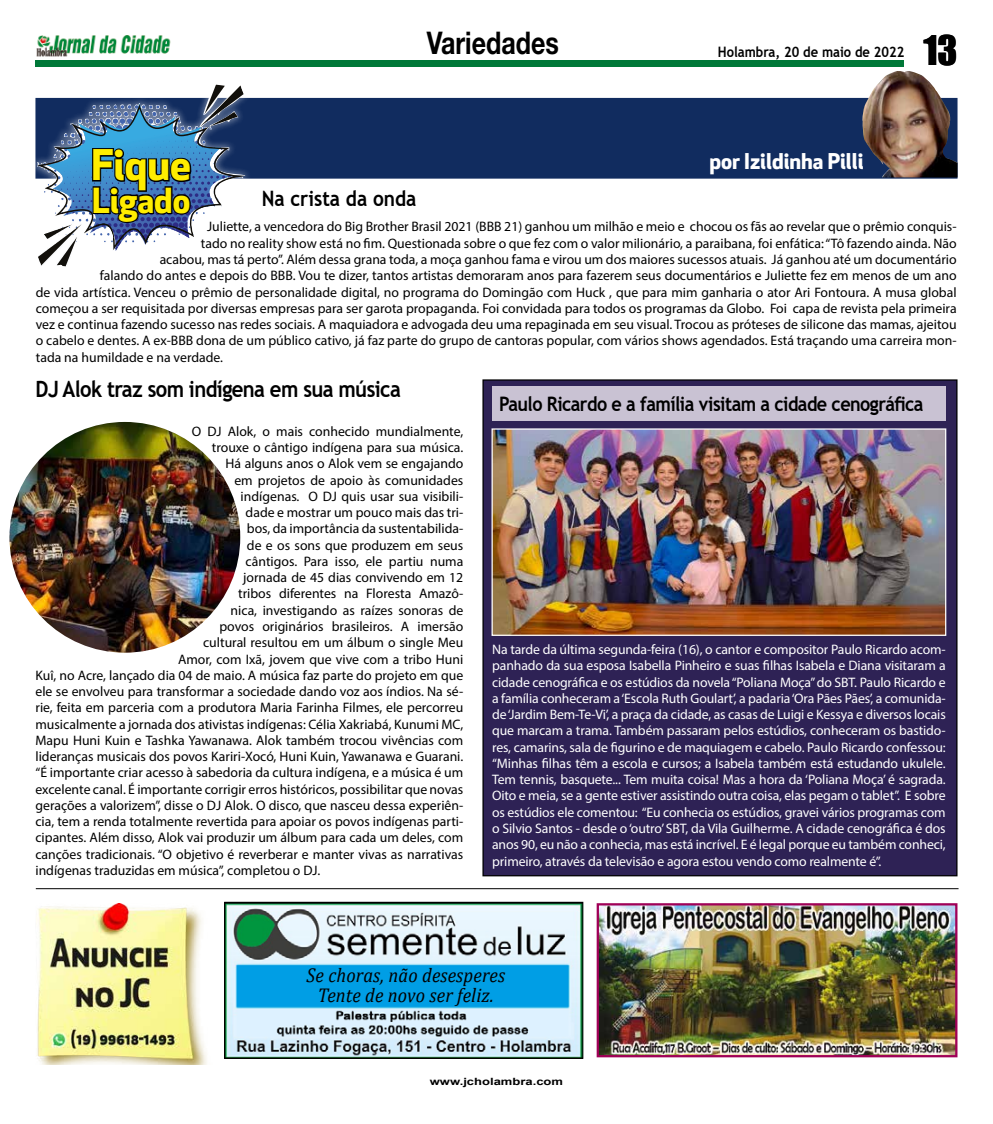
<style>
.page{position:relative;width:993px;height:1124px;background:#fff}
.page>*{position:absolute;margin:0;border:0;box-sizing:border-box;transform-origin:0 0}
.t1{font:700 41.25px "Apex New";color:#ffed00}
.t2{font:37.5px "Impact";color:#000}
.t3{font:700 33.75px "Apex New";color:#ffed00}
.t4{font:700 31.25px "Helvetica Neue";color:#000;scale:.8 1}
.t5{font:700 22.5px "Trebuchet MS";letter-spacing:-.03em;color:#000;scale:.9 1}
.t6{font:700 21.25px "Apex New";color:#fff}
.t7{font:700 21.25px "Trebuchet MS";color:#000;scale:.9 1}
.t8{font:700 20px "Trebuchet MS";letter-spacing:-.03em;color:#000;scale:.9 1}
.t9{font:italic 20px/20px "Cambria";letter-spacing:.01em;color:#000;text-align:center;scale:.92 1}
.t10{font:700 14.38px "Trebuchet MS";color:#000;scale:.9 1}
.t11{font:13.75px "Myriad Pro";color:#000}
.t12{font:13.75px/16.2px "Myriad Pro";letter-spacing:-.01em;color:#fff;text-align:justify}
.t13{font:700 10px "Arial";color:#000;scale:1.3 1}
</style>
<div class="page">
<div style="left:35px;top:60px;width:869px;height:7px;background:#007838"></div>
<img style="left:36px;top:35px;width:135px;height:22px">
<div style="left:35px;top:98px;width:922px;height:81px;background:#112c5f;border:2px solid #112c5f"></div>
<div style="left:29px;top:76px;width:223px;height:199px;background:#fff"></div>
<svg style="left:37px;top:84px;width:207px;height:167px"></svg>
<img style="left:861px;top:71px;width:96px;height:106px">
<div style="left:483px;top:380px;width:473px;height:495px;background:#2e2255"></div>
<div style="left:492px;top:386px;width:453px;height:35px;background:#c9c2d3"></div>
<img style="left:599px;top:906px;width:355px;height:148px">
<div style="left:596px;top:903px;width:361px;height:154px;border:2px solid #a00057"></div>
<hr style="left:36px;top:888px;width:922px;height:1px;background:#000">
<img style="left:36px;top:903px;width:171px;height:161px">
<img style="left:226px;top:903px;width:355px;height:153px">
<div style="left:224px;top:901px;width:359px;height:157px;border:1px solid #000"></div>
<img style="left:493px;top:430px;width:451px;height:203px">
<div style="left:491px;top:428px;width:455px;height:207px;border:1px solid #fff"></div>
<img style="left:9px;top:422px;width:231px;height:230px;border-radius:115px">
<h3 class="t4" style="left:426px;top:24px;width:166px">Variedades</h3>
<p class="t10" style="left:717px;top:43px;width:209px">Holambra, 20 de maio de 2022</p>
<h2 class="t2" style="left:923px;top:21px;width:36px">13</h2>
<h1 class="t1" style="left:91px;top:141px;width:101px">Fique</h1>
<h3 class="t3" style="left:92px;top:180px;width:99px">Ligado</h3>
<h3 class="t7" style="left:262px;top:185px;width:173px">Na crista da onda</h3>
<h3 class="t6" style="left:709px;top:148px;width:155px">por Izildinha Pilli</h3>
<p class="t11" style="left:207px;top:218px;width:750px">Juliette, a vencedora do Big Brother Brasil 2021 (BBB 21) ganhou um milhão e meio e chocou os fãs ao revelar que o prêmio conquis-</p>
<p class="t11" style="left:201px;top:234px;width:756px">tado no reality show está no fim. Questionada sobre o que fez com o valor milionário, a paraibana, foi enfática: “Tô fazendo ainda. Não</p>
<p class="t11" style="left:160px;top:251px;width:798px">acabou, mas tá perto”. Além dessa grana toda, a moça ganhou fama e virou um dos maiores sucessos atuais. Já ganhou até um documentário</p>
<p class="t11" style="left:100px;top:267px;width:858px">falando do antes e depois do BBB. Vou te dizer, tantos artistas demoraram anos para fazerem seus documentários e Juliette fez em menos de um ano</p>
<p class="t11" style="left:36px;top:283px;width:922px">de vida artística. Venceu o prêmio de personalidade digital, no programa do Domingão com Huck , que para mim ganharia o ator Ari Fontoura. A musa global</p>
<p class="t11" style="left:36px;top:300px;width:922px">começou a ser requisitada por diversas empresas para ser garota propaganda. Foi convidada para todos os programas da Globo. Foi capa de revista pela primeira</p>
<p class="t11" style="left:36px;top:316px;width:922px">vez e continua fazendo sucesso nas redes sociais. A maquiadora e advogada deu uma repaginada em seu visual. Trocou as próteses de silicone das mamas, ajeitou</p>
<p class="t11" style="left:36px;top:332px;width:922px">o cabelo e dentes. A ex-BBB dona de um público cativo, já faz parte do grupo de cantoras popular, com vários shows agendados. Está traçando uma carreira mon-</p>
<p class="t11" style="left:36px;top:348px;width:189px">tada na humildade e na verdade.</p>
<h3 class="t8" style="left:499px;top:391px;width:473px">Paulo Ricardo e a família visitam a cidade cenográfica</h3>
<h3 class="t5" style="left:36px;top:374px;width:407px">DJ Alok traz som indígena em sua música</h3>
<p class="t11" style="left:192px;top:422px;width:273px">O DJ Alok, o mais conhecido mundialmente,</p>
<p class="t11" style="left:212px;top:439px;width:253px">trouxe o cântigo indígena para sua música.</p>
<p class="t11" style="left:225px;top:455px;width:239px">Há alguns anos o Alok vem se engajando</p>
<p class="t11" style="left:234px;top:471px;width:230px">em projetos de apoio às comunidades</p>
<p class="t11" style="left:240px;top:487px;width:224px">indígenas. O DJ quis usar sua visibili-</p>
<p class="t11" style="left:245px;top:504px;width:219px">dade e mostrar um pouco mais das tri-</p>
<p class="t11" style="left:247px;top:520px;width:218px">bos, da importância da sustentabilida-</p>
<p class="t11" style="left:247px;top:536px;width:218px">de e os sons que produzem em seus</p>
<p class="t11" style="left:245px;top:552px;width:219px">cântigos. Para isso, ele partiu numa</p>
<p class="t11" style="left:243px;top:569px;width:221px">jornada de 45 dias convivendo em 12</p>
<p class="t11" style="left:238px;top:585px;width:227px">tribos diferentes na Floresta Amazô-</p>
<p class="t11" style="left:230px;top:601px;width:234px">nica, investigando as raízes sonoras de</p>
<p class="t11" style="left:219px;top:617px;width:245px">povos originários brasileiros. A imersão</p>
<p class="t11" style="left:203px;top:634px;width:262px">cultural resultou em um álbum o single Meu</p>
<p class="t11" style="left:178px;top:650px;width:286px">Amor, com Ixã, jovem que vive com a tribo Huni</p>
<p class="t11" style="left:35px;top:666px;width:429px">Kuî, no Acre, lançado dia 04 de maio. A música faz parte do projeto em que</p>
<p class="t11" style="left:35px;top:682px;width:429px">ele se envolveu para transformar a sociedade dando voz aos índios. Na sé-</p>
<p class="t11" style="left:35px;top:699px;width:429px">rie, feita em parceria com a produtora Maria Farinha Filmes, ele percorreu</p>
<p class="t11" style="left:35px;top:715px;width:429px">musicalmente a jornada dos ativistas indígenas: Célia Xakriabá, Kunumi MC,</p>
<p class="t11" style="left:35px;top:731px;width:429px">Mapu Huni Kuin e Tashka Yawanawa. Alok também trocou vivências com</p>
<p class="t11" style="left:35px;top:747px;width:429px">lideranças musicais dos povos Kariri-Xocó, Huni Kuin, Yawanawa e Guarani.</p>
<p class="t11" style="left:35px;top:764px;width:429px">“É importante criar acesso à sabedoria da cultura indígena, e a música é um</p>
<p class="t11" style="left:35px;top:780px;width:429px">excelente canal. É importante corrigir erros históricos, possibilitar que novas</p>
<p class="t11" style="left:35px;top:796px;width:429px">gerações a valorizem”, disse o DJ Alok. O disco, que nasceu dessa experiên-</p>
<p class="t11" style="left:35px;top:812px;width:429px">cia, tem a renda totalmente revertida para apoiar os povos indígenas parti-</p>
<p class="t11" style="left:35px;top:829px;width:429px">cipantes. Além disso, Alok vai produzir um álbum para cada um deles, com</p>
<p class="t11" style="left:35px;top:845px;width:429px">canções tradicionais. “O objetivo é reverberar e manter vivas as narrativas</p>
<p class="t11" style="left:35px;top:861px;width:286px">indígenas traduzidas em música”, completou o DJ.</p>
<p class="t12" style="left:492px;top:641px;width:455px">Na tarde da última segunda-feira (16), o cantor e compositor Paulo Ricardo acom&shy;panhado da sua esposa Isabella Pinheiro e suas filhas Isabela e Diana visitaram a cidade cenográfica e os estúdios da novela “Poliana Moça” do SBT. Paulo Ricardo e a família conheceram a ‘Escola Ruth Goulart’, a padaria ‘Ora Pães Pães’, a comunida&shy;de ‘Jardim Bem-Te-Vi’, a praça da cidade, as casas de Luigi e Kessya e diversos locais que marcam a trama. Também passaram pelos estúdios, conheceram os bastido&shy;res, camarins, sala de figurino e de maquiagem e cabelo. Paulo Ricardo confessou: “Minhas filhas têm a escola e cursos; a Isabela também está estudando ukulele.<br>Tem tennis, basquete... Tem muita coisa! Mas a hora da ‘Poliana Moça’ é sagrada.<br>Oito e meia, se a gente estiver assistindo outra coisa, elas pegam o tablet”. E sobre os estúdios ele comentou: “Eu conhecia os estúdios, gravei vários programas com o Silvio Santos - desde o ‘outro’ SBT, da Vila Guilherme. A cidade cenográfica é dos anos 90, eu não a conhecia, mas está incrível. E é legal porque eu também conheci, primeiro, através da televisão e agora estou vendo como realmente é”.</p>
<h3 class="t9" style="left:306px;top:963px;width:217px">Se choras, não desesperes<br>Tente de novo ser feliz.</h3>
<p class="t13" style="left:429px;top:1074px;width:104px">www.jcholambra.com</p>
</div>
